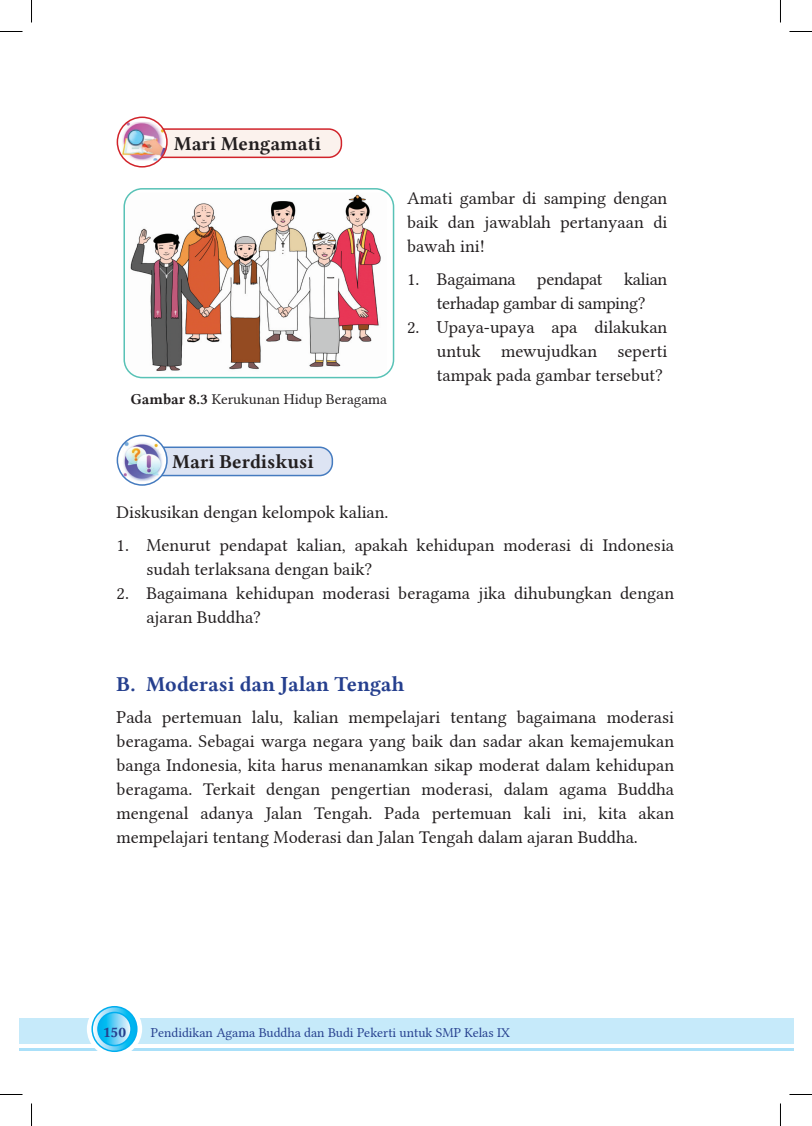
<style>
.page{position:relative;width:812px;height:1126px;background:#fff}
.page>*{position:absolute;margin:0;border:0;box-sizing:border-box;transform-origin:0 0}
.t1{font:21px "Lin Libertine B";color:#253f8e}
.t2{font:19.5px "Lin Libertine B";color:#231f20}
.t3{font:18px/24px "Lin Libertine";color:#231f20;text-align:justify}
.t4{font:18px/24px "Lin Libertine";letter-spacing:-.02em;color:#231f20;text-align:center}
.t5{font:15px "Lin Libertine";color:#231f20}
.t6{font:15px "Lin Libertine B";color:#253f8e}
.t7{font:13.5px "Lin Libertine";color:#253f8e}
.s1{font-family:"Lin Libertine B"}
</style>
<div class="page">
<div style="left:19px;top:1018px;width:761px;height:26px;background:#c6eafa"></div>
<hr style="left:19px;top:1048px;width:761px;height:3px;background:#aae0f9">
<div style="left:780px;top:1018px;width:13px;height:26px;background:#c6eafa"></div>
<svg style="left:780px;top:1048px;width:13px;height:3px"></svg>
<svg style="left:87px;top:1001px;width:55px;height:56px"></svg>
<svg style="left:92px;top:1007px;width:45px;height:44px"></svg>
<div style="left:91px;top:1006px;width:46px;height:46px;border:2px solid #00aeef;border-radius:50%"></div>
<svg style="left:98px;top:1012px;width:33px;height:34px"></svg>
<div style="left:97px;top:1012px;width:35px;height:34px;border:2px solid #00aeef;border-radius:50%"></div>
<div style="left:138px;top:129px;width:203px;height:28px;background:#fbf2ed;border-radius:13px"></div>
<div style="left:137px;top:128px;width:205px;height:30px;border:2px solid #d1232a;border-radius:13px"></div>
<svg style="left:117px;top:117px;width:50px;height:50px"></svg>
<img style="left:122px;top:122px;width:45px;height:39px">
<div style="left:117px;top:117px;width:51px;height:51px;border:2px solid #d1232a;border-radius:50%"></div>
<img style="left:126px;top:193px;width:261px;height:182px">
<div style="left:123px;top:188px;width:271px;height:190px;border:2px solid #58c2b6;border-radius:18px"></div>
<div style="left:138px;top:447px;width:194px;height:29px;background:#dde4f3;border-radius:13px"></div>
<div style="left:137px;top:447px;width:196px;height:29px;border:2px solid #457bbf;border-radius:13px"></div>
<svg style="left:117px;top:435px;width:50px;height:50px"></svg>
<img style="left:120px;top:440px;width:45px;height:41px">
<div style="left:117px;top:435px;width:51px;height:51px;border:2px solid #457bbf;border-radius:50%"></div>
<svg style="left:0;top:31px;width:22px;height:1px"></svg>
<svg style="left:789px;top:31px;width:22px;height:1px"></svg>
<svg style="left:0;top:1094px;width:22px;height:1px"></svg>
<svg style="left:789px;top:1094px;width:22px;height:1px"></svg>
<svg style="left:31px;top:0;width:1px;height:22px"></svg>
<svg style="left:31px;top:1103px;width:1px;height:23px"></svg>
<svg style="left:780px;top:0;width:1px;height:22px"></svg>
<svg style="left:780px;top:1103px;width:1px;height:23px"></svg>
<p class="t2" style="left:174px;top:130px;width:148px">Mari Mengamati</p>
<p class="t5" style="left:131px;top:387px;width:257px"><span class="s1">Gambar 8.3</span> Kerukunan Hidup Beragama</p>
<p class="t3" style="left:407px;top:184px;width:261px">Amati gambar di samping dengan baik dan jawablah pertanyaan di bawah ini!</p>
<p class="t4" style="left:407px;top:265px;width:262px">1. Bagaimana pendapat kalian terhadap gambar di samping?</p>
<p class="t3" style="left:437px;top:313px;width:232px;text-indent:-30px">2. Upaya-upaya apa dilakukan untuk mewujudkan seperti tampak pada gambar tersebut?</p>
<p class="t2" style="left:172px;top:448px;width:143px">Mari Berdiskusi</p>
<p class="t3" style="left:117px;top:498px;width:273px">Diskusikan dengan kelompok kalian.</p>
<p class="t3" style="left:146px;top:531px;width:529px;text-indent:-30px">1. Menurut pendapat kalian, apakah kehidupan moderasi di Indonesia sudah terlaksana dengan baik?</p>
<p class="t3" style="left:146px;top:579px;width:529px;text-indent:-30px">2. Bagaimana kehidupan moderasi beragama jika dihubungkan dengan ajaran Buddha?</p>
<p class="t1" style="left:117px;top:669px;width:289px">B. Moderasi dan Jalan Tengah</p>
<p class="t3" style="left:117px;top:703px;width:559px">Pada pertemuan lalu, kalian mempelajari tentang bagaimana moderasi beragama. Sebagai warga negara yang baik dan sadar akan kemajemukan banga Indonesia, kita harus menanamkan sikap moderat dalam kehidupan beragama. Terkait dengan pengertian moderasi, dalam agama Buddha mengenal adanya Jalan Tengah. Pada pertemuan kali ini, kita akan mempelajari tentang Moderasi dan Jalan Tengah dalam ajaran Buddha.</p>
<p class="t6" style="left:103px;top:1021px;width:25px">150</p>
<p class="t7" style="left:151px;top:1022px;width:360px">Pendidikan Agama Buddha dan Budi Pekerti untuk SMP Kelas IX</p>
</div>
